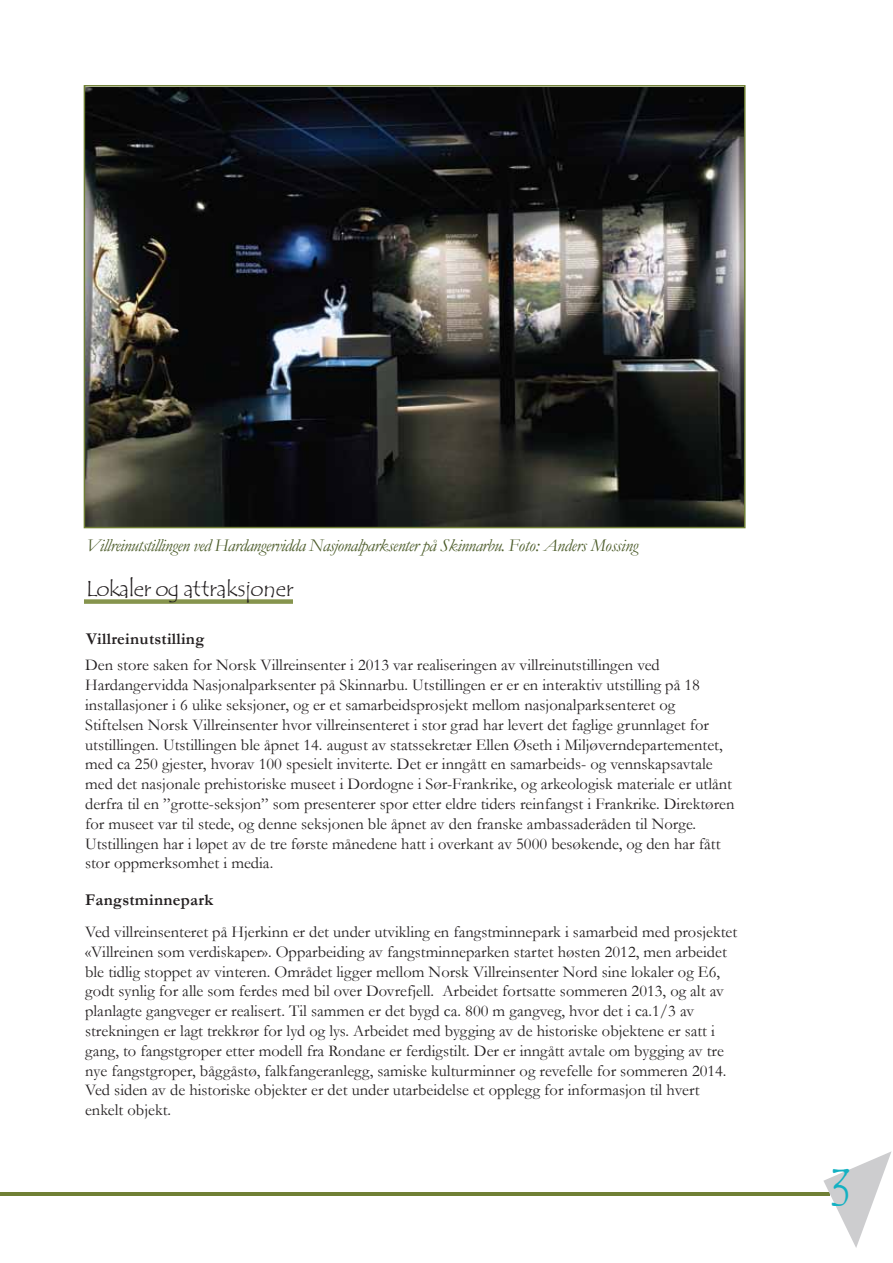
<style>
.page{position:relative;width:893px;height:1263px;background:#fff}
.page>*{position:absolute;margin:0;border:0;box-sizing:border-box;transform-origin:0 0}
.t1{font:54px "Tempus Sans ITC";color:#14b1c2;scale:.75 1}
.t2{font:22.5px "Tempus Sans ITC";letter-spacing:-.025em;color:#231f20}
.t3{font:italic 18px "Garamond";letter-spacing:-.03em;color:#4b5b29}
.t4{font:16.5px/19.8px "Garamond";color:#231f20}
.t5{font:700 16.5px "Garamond";letter-spacing:.015em;color:#231f20}
</style>
<div class="page">
<img style="left:87px;top:88px;width:656px;height:437px">
<hr style="left:0;top:1192px;width:829px;height:4px;background:#708035">
<svg style="left:823px;top:1152px;width:68px;height:96px"></svg>
<div style="left:84px;top:599px;width:209px;height:5px;background:#86944d"></div>
<div style="left:84px;top:85px;width:662px;height:443px;border:2px solid #6f7f35"></div>
<p class="t3" style="left:86px;top:533px;width:554px">Villreinutstillingen ved Hardangervidda Nasjonalparksenter på Skinnarbu. Foto: Anders Mossing</p>
<h2 class="t2" style="left:86px;top:574px;width:209px">Lokaler og attraksjoner</h2>
<p class="t5" style="left:86px;top:627px;width:120px">Villreinutstilling</p>
<p class="t4" style="left:85px;top:655px;width:651px">Den store saken for Norsk Villreinsenter i 2013 var realiseringen av villreinutstillingen ved Hardangervidda Nasjonalparksenter på Skinnarbu. Utstillingen er er en interaktiv utstilling på 18 installasjoner i 6 ulike seksjoner, og er et samarbeidsprosjekt mellom nasjonalparksenteret og Stiftelsen Norsk Villreinsenter hvor villreinsenteret i stor grad har levert det faglige grunnlaget for utstillingen. Utstillingen ble åpnet 14. august av statssekretær Ellen Øseth i Miljøverndepartementet, med ca 250 gjester, hvorav 100 spesielt inviterte. Det er inngått en samarbeids- og vennskapsavtale med det nasjonale prehistoriske museet i Dordogne i Sør-Frankrike, og arkeologisk materiale er utlånt derfra til en ”grotte-seksjon” som presenterer spor etter eldre tiders reinfangst i Frankrike. Direktøren for museet var til stede, og denne seksjonen ble åpnet av den franske ambassaderåden til Norge.<br>Utstillingen har i løpet av de tre første månedene hatt i overkant av 5000 besøkende, og den har fått stor oppmerksomhet i media.</p>
<p class="t5" style="left:85px;top:888px;width:129px">Fangstminnepark</p>
<p class="t4" style="left:85px;top:921px;width:654px">Ved villreinsenteret på Hjerkinn er det under utvikling en fangstminnepark i samarbeid med prosjektet «Villreinen som verdiskaper». Opparbeiding av fangstminneparken startet høsten 2012, men arbeidet ble tidlig stoppet av vinteren. Området ligger mellom Norsk Villreinsenter Nord sine lokaler og E6, godt synlig for alle som ferdes med bil over Dovrefjell. Arbeidet fortsatte sommeren 2013, og alt av planlagte gangveger er realisert. Til sammen er det bygd ca. 800 m gangveg, hvor det i ca.1/3 av strekningen er lagt trekkrør for lyd og lys. Arbeidet med bygging av de historiske objektene er satt i gang, to fangstgroper etter modell fra Rondane er ferdigstilt. Der er inngått avtale om bygging av tre nye fangstgroper, båggåstø, falkfangeranlegg, samiske kulturminner og revefelle for sommeren 2014.<br>Ved siden av de historiske objekter er det under utarbeidelse et opplegg for informasjon til hvert enkelt objekt.</p>
<h1 class="t1" style="left:831px;top:1154px;width:28px">3</h1>
</div>
